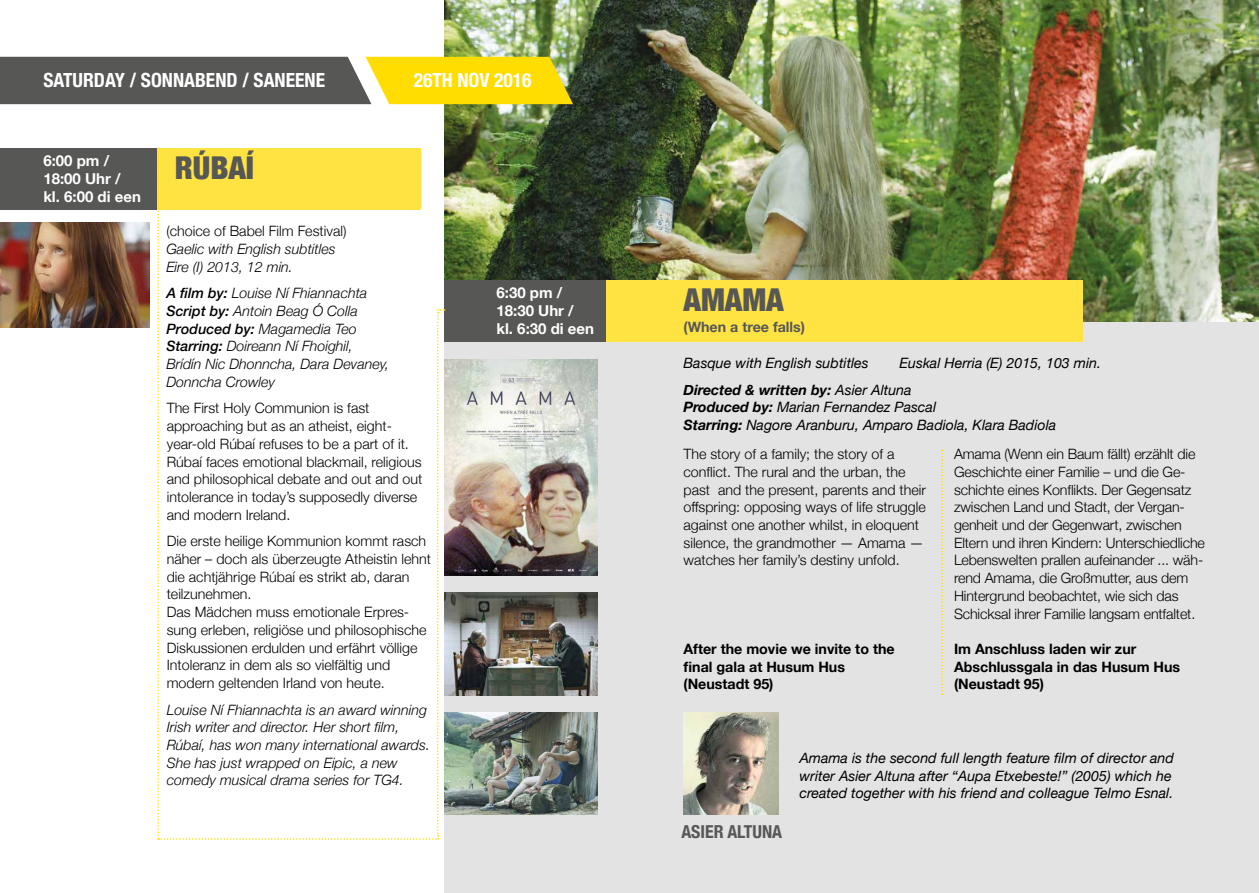
<style>
.page{position:relative;width:1259px;height:893px;background:#fff}
.page>*{position:absolute;margin:0;border:0;box-sizing:border-box;transform-origin:0 0}
.t1{font:900 condensed 31.5px "Helvetica Neue";color:#575756}
.t2{font:700 condensed 19.5px "Helvetica Neue";color:#fff}
.t3{font:700 condensed 17.85px "Helvetica Neue";color:#575756}
.t4{font:700 15px/18px "Helvetica Neue";color:#fff}
.t5{font:300 14.25px/17.7px "Helvetica Neue";color:#000}
.t6{font:italic 300 14.25px/17.7px "Helvetica Neue";color:#000}
.t7{font:italic 14.25px/17.7px "Helvetica Neue";color:#000}
.t8{font:700 14.25px/17.7px "Helvetica Neue";color:#000}
.t9{font:700 14.25px "Helvetica Neue";color:#575756}
.s1{font-weight:500}
.s2{font-weight:700}
</style>
<div class="page">
<div style="left:444px;top:0;width:815px;height:893px;background:#e3e3e3"></div>
<img style="left:444px;top:0;width:815px;height:321px">
<div style="left:444px;top:280px;width:162px;height:62px;background:#575756"></div>
<div style="left:606px;top:280px;width:476px;height:62px;background:#ffe343"></div>
<div style="left:0;top:148px;width:157px;height:61px;background:#575756"></div>
<svg style="left:0;top:57px;width:573px;height:47px;background:#938840"></svg>
<svg style="left:941px;top:450px;width:2px;height:245px"></svg>
<img style="left:0;top:223px;width:150px;height:104px">
<img style="left:445px;top:360px;width:152px;height:215px">
<img style="left:445px;top:593px;width:152px;height:102px">
<img style="left:445px;top:712px;width:152px;height:103px">
<img style="left:683px;top:712px;width:95px;height:103px">
<svg style="left:157px;top:148px;width:288px;height:692px"></svg>
<h2 class="t2" style="left:43px;top:64px;width:283px">SATURDAY / SONNABEND / SANEENE</h2>
<h2 class="t2" style="left:414px;top:64px;width:119px">26TH NOV 2016</h2>
<p class="t4" style="left:43px;top:152px;width:99px">6:00 pm /<br>18:00 Uhr / kl. 6:00 di een</p>
<h1 class="t1" style="left:175px;top:142px;width:81px">RÚBAÍ</h1>
<p class="t5" style="left:166px;top:221px;width:182px">(choice of Babel Film Festival)</p>
<p class="t6" style="left:166px;top:239px;width:171px">Gaelic with English subtitles<br>Eire (I) 2013, 12 min.</p>
<p class="t6" style="left:166px;top:283px;width:224px"><span class="s1">A film by:</span> Louise Ní Fhiannachta<br><span class="s1">Script by:</span> Antoin Beag Ó Colla<br><span class="s1">Produced by:</span> Magamedia Teo<br><span class="s1">Starring:</span> Doireann Ní Fhoighil,<br>Brídín Nic Dhonncha, Dara Devaney,<br>Donncha Crowley</p>
<p class="t5" style="left:167px;top:398px;width:257px">The First Holy Communion is fast approaching but as an atheist, eight&shy;year-old Rúbaí refuses to be a part of it.<br>Rúbaí faces emotional blackmail, religious and philosophical debate and out and out intolerance in today’s supposedly diverse and modern Ireland.</p>
<p class="t5" style="left:167px;top:531px;width:266px">Die erste heilige Kommunion kommt rasch näher – doch als überzeugte Atheistin lehnt die achtjährige Rúbaí es strikt ab, daran teilzunehmen.<br>Das Mädchen muss emotionale Erpres&shy;sung erleben, religiöse und philosophische Diskussionen erdulden und erfährt völlige Intoleranz in dem als so vielfältig und modern geltenden Irland von heute.</p>
<p class="t6" style="left:167px;top:700px;width:265px">Louise Ní Fhiannachta is an award winning Irish writer and director. Her short film, Rúbaí, has won many international awards.<br>She has just wrapped on Eipic, a new comedy musical drama series for TG4.</p>
<p class="t4" style="left:496px;top:284px;width:99px">6:30 pm /<br>18:30 Uhr / kl. 6:30 di een</p>
<h1 class="t1" style="left:683px;top:274px;width:102px">AMAMA</h1>
<p class="t9" style="left:683px;top:316px;width:123px">(When a tree falls)</p>
<p class="t7" style="left:683px;top:355px;width:187px">Basque with English subtitles</p>
<p class="t7" style="left:683px;top:350px;width:419px;line-height:26.7px;text-indent:216px">Euskal Herria (E) 2015, 103 min.<br><span class="s2">Directed &amp; written by:</span> Asier Altuna</p>
<p class="t7" style="left:683px;top:399px;width:374px"><span class="s2">Produced by:</span> Marian Fernandez Pascal<br><span class="s2">Starring:</span> Nagore Aranburu, Amparo Badiola, Klara Badiola</p>
<p class="t5" style="left:683px;top:444px;width:244px">The story of a family; the story of a conflict. The rural and the urban, the past and the present, parents and their offspring: opposing ways of life struggle against one another whilst, in eloquent silence, the grandmother — Amama — watches her family’s destiny unfold.</p>
<p class="t8" style="left:683px;top:640px;width:213px">After the movie we invite to the final gala at Husum Hus (Neustadt 95)</p>
<p class="t5" style="left:954px;top:444px;width:252px">Amama (Wenn ein Baum fällt) erzählt die Geschichte einer Familie – und die Ge&shy;schichte eines Konflikts. Der Gegensatz zwischen Land und Stadt, der Vergan&shy;genheit und der Gegenwart, zwischen Eltern und ihren Kindern: Unterschiedliche Lebenswelten prallen aufeinander ... wäh&shy;rend Amama, die Großmutter, aus dem Hintergrund beobachtet, wie sich das Schicksal ihrer Familie langsam entfaltet.</p>
<p class="t8" style="left:954px;top:640px;width:228px">Im Anschluss laden wir zur<br>Abschlussgala in das Husum Hus (Neustadt 95)</p>
<p class="t3" style="left:681px;top:817px;width:102px">ASIER ALTUNA</p>
<p class="t7" style="left:799px;top:750px;width:376px">Amama is the second full length feature film of director and writer Asier Altuna after “Aupa Etxebeste!” (2005) which he created together with his friend and colleague Telmo Esnal.</p>
</div>
